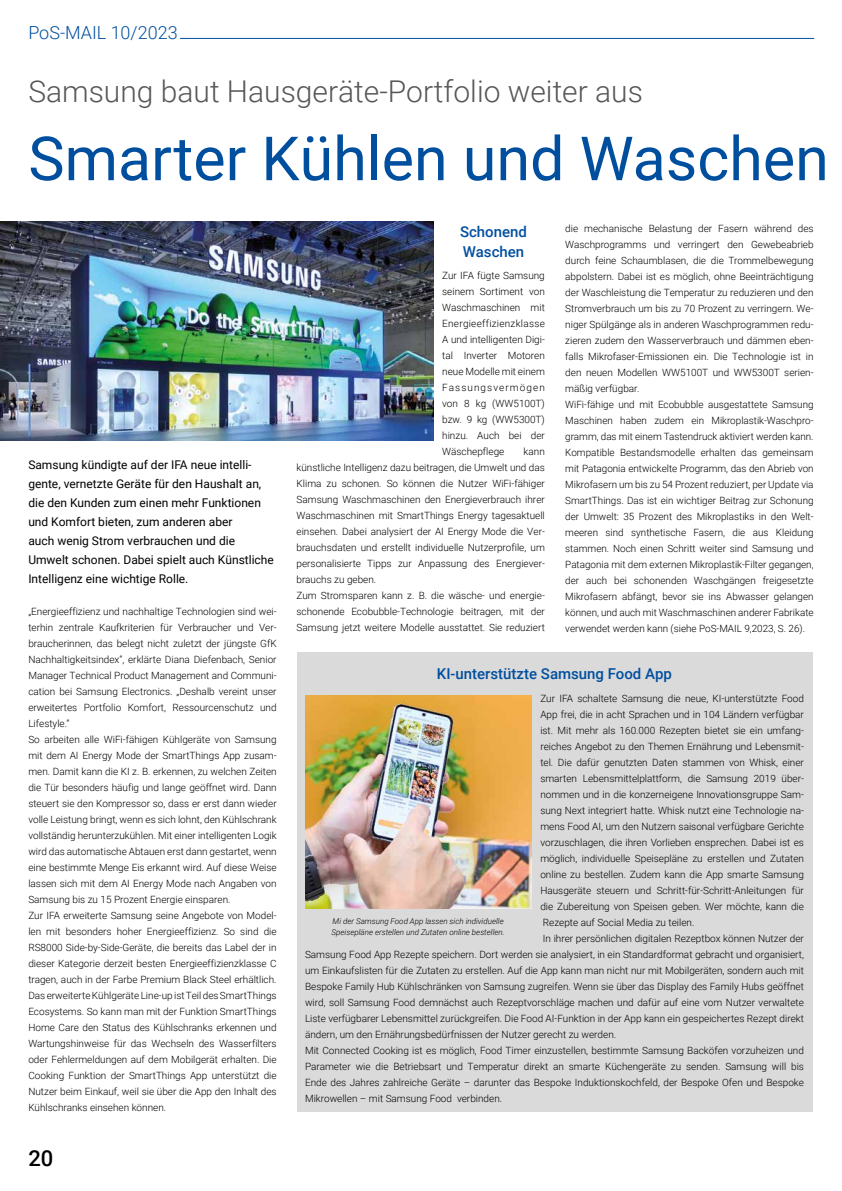
<style>
.page{position:relative;width:842px;height:1191px;background:#fff}
.page>*{position:absolute;margin:0;border:0;box-sizing:border-box;transform-origin:0 0}
.t1{font:61px "Roboto";color:#004f9f}
.t2{font:300 30px "Roboto";color:#575756}
.t3{font:500 22px "Roboto";color:#000}
.t4{font:300 18px "Roboto";color:#004f9f}
.t5{font:500 15px/20px "Roboto";color:#004f9f}
.t6{font:12px/19px "Roboto";color:#000}
.t7{font:300 10px/16px "Roboto";color:#000}
.t8{font:italic 300 8px/11px "Roboto";color:#000}
</style>
<div class="page">
<hr style="left:180px;top:38px;width:634px;height:1px;background:#004f9f">
<div style="left:297px;top:652px;width:515px;height:459px;background:#dadada"></div>
<img style="left:305px;top:695px;width:227px;height:214px">
<img style="left:0;top:222px;width:434px;height:218px">
<h3 class="t4" style="left:28px;top:20px;width:151px">PoS-MAIL 10/2023</h3>
<h2 class="t2" style="left:28px;top:71px;width:616px">Samsung baut Hausgeräte-Portfolio weiter aus</h2>
<h1 class="t1" style="left:28px;top:116px;width:802px">Smarter Kühlen und Waschen</h1>
<p class="t6" style="left:28px;top:455px;width:247px">Samsung kündigte auf der IFA neue intelli&shy;gente, vernetzte Geräte für den Haushalt an, die den Kunden zum einen mehr Funktionen und Komfort bieten, zum anderen aber<br>auch wenig Strom verbrauchen und die Umwelt schonen. Dabei spielt auch Künstliche Intelligenz eine wichtige Rolle.</p>
<p class="t7" style="left:28px;top:603px;width:250px">„Energieeffizienz und nachhaltige Technologien sind wei&shy;terhin zentrale Kaufkriterien für Verbraucher und Ver&shy;braucherinnen, das belegt nicht zuletzt der jüngste GfK Nachhaltigkeitsindex”, erklärte Diana Diefenbach, Senior Manager Technical Product Management and Communi&shy;cation bei Samsung Electronics. „Deshalb vereint unser erweitertes Portfolio Komfort, Ressourcenschutz und Lifestyle.”<br>So arbeiten alle WiFi-fähigen Kühlgeräte von Samsung mit dem AI Energy Mode der SmartThings App zusam&shy;men. Damit kann die KI z. B. erkennen, zu welchen Zeiten die Tür besonders häufig und lange geöffnet wird. Dann steuert sie den Kompressor so, dass er erst dann wieder volle Leistung bringt, wenn es sich lohnt, den Kühlschrank vollständig herunterzukühlen. Mit einer intelligenten Logik wird das automatische Abtauen erst dann gestartet, wenn eine bestimmte Menge Eis erkannt wird. Auf diese Weise lassen sich mit dem AI Energy Mode nach Angaben von Samsung bis zu 15 Prozent Energie einsparen.<br>Zur IFA erweiterte Samsung seine Angebote von Model&shy;len mit besonders hoher Energieeffizienz. So sind die RS8000 Side-by-Side-Geräte, die bereits das Label der in dieser Kategorie derzeit besten Energieeffizienzklasse C tragen, auch in der Farbe Premium Black Steel erhältlich.<br>Das erweiterte Kühlgeräte Line-up ist Teil des SmartThings Ecosystems. So kann man mit der Funktion SmartThings Home Care den Status des Kühlschranks erkennen und Wartungshinweise für das Wechseln des Wasserfilters oder Fehlermeldungen auf dem Mobilgerät erhalten. Die Cooking Funktion der SmartThings App unterstützt die Nutzer beim Einkauf, weil sie über die App den Inhalt des Kühlschranks einsehen können.</p>
<h3 class="t3" style="left:28px;top:1142px;width:26px">20</h3>
<p class="t7" style="left:565px;top:220px;width:250px">die mechanische Belastung der Fasern während des Waschprogramms und verringert den Gewebeabrieb durch feine Schaumblasen, die die Trommelbewegung abpolstern. Dabei ist es möglich, ohne Beeinträchtigung der Waschleistung die Temperatur zu reduzieren und den Stromverbrauch um bis zu 70 Prozent zu verringern. We&shy;niger Spülgänge als in anderen Waschprogrammen redu&shy;zieren zudem den Wasserverbrauch und dämmen eben&shy;falls Mikrofaser-Emissionen ein. Die Technologie ist in den neuen Modellen WW5100T und WW5300T serien&shy;mäßig verfügbar.<br>WiFi-fähige und mit Ecobubble ausgestattete Samsung Maschinen haben zudem ein Mikroplastik-Waschpro&shy;gramm, das mit einem Tastendruck aktiviert werden kann.<br>Kompatible Bestandsmodelle erhalten das gemeinsam mit Patagonia entwickelte Programm, das den Abrieb von Mikrofasern um bis zu 54 Prozent reduziert, per Update via SmartThings. Das ist ein wichtiger Beitrag zur Schonung der Umwelt: 35 Prozent des Mikroplastiks in den Welt&shy;meeren sind synthetische Fasern, die aus Kleidung stammen. Noch einen Schritt weiter sind Samsung und Patagonia mit dem externen Mikroplastik-Filter gegangen, der auch bei schonenden Waschgängen freigesetzte Mikrofasern abfängt, bevor sie ins Abwasser gelangen können, und auch mit Waschmaschinen anderer Fabrikate verwendet werden kann (siehe PoS-MAIL 9,2023, S. 26).</p>
<h3 class="t5" style="left:460px;top:221px;width:68px">Schonend<br>Waschen</h3>
<p class="t7" style="left:442px;top:267px;width:104px;text-align:justify">Zur IFA fügte Samsung seinem Sortiment von Waschmaschinen mit Energieeffizienzklasse A und intelligenten Digi&shy;tal Inverter Motoren neue Modelle mit einem Fassungsvermögen von 8 kg (WW5100T) bzw. 9 kg (WW5300T) hinzu. Auch bei der Wäschepflege</p>
<p class="t7" style="left:297px;top:443px;width:250px;text-indent:227px">kann künstliche Intelligenz dazu beitragen, die Umwelt und das Klima zu schonen. So können die Nutzer WiFi-fähiger Samsung Waschmaschinen den Energieverbrauch ihrer Waschmaschinen mit SmartThings Energy tagesaktuell einsehen. Dabei analysiert der AI Energy Mode die Ver&shy;brauchsdaten und erstellt individuelle Nutzerprofile, um personalisierte Tipps zur Anpassung des Energiever&shy;brauchs zu geben.<br>Zum Stromsparen kann z. B. die wäsche- und energie&shy;schonende Ecobubble-Technologie beitragen, mit der Samsung jetzt weitere Modelle ausstattet. Sie reduziert</p>
<h3 class="t5" style="left:437px;top:663px;width:237px">KI-unterstützte Samsung Food App</h3>
<p class="t7" style="left:540px;top:689px;width:265px">Zur IFA schaltete Samsung die neue, KI-unterstützte Food</p>
<p class="t7" style="left:540px;top:705px;width:265px">App frei, die in acht Sprachen und in 104 Ländern verfügbar</p>
<p class="t7" style="left:540px;top:721px;width:265px">ist. Mit mehr als 160.000 Rezepten bietet sie ein umfang-</p>
<p class="t7" style="left:540px;top:737px;width:265px">reiches Angebot zu den Themen Ernährung und Lebensmit-</p>
<p class="t7" style="left:540px;top:753px;width:265px">tel. Die dafür genutzten Daten stammen von Whisk, einer</p>
<p class="t7" style="left:540px;top:769px;width:265px">smarten Lebensmittelplattform, die Samsung 2019 über-</p>
<p class="t7" style="left:540px;top:785px;width:265px">nommen und in die konzerneigene Innovationsgruppe Sam-</p>
<p class="t7" style="left:540px;top:801px;width:265px">sung Next integriert hatte. Whisk nutzt eine Technologie na-</p>
<p class="t7" style="left:540px;top:817px;width:265px">mens Food AI, um den Nutzern saisonal verfügbare Gerichte</p>
<p class="t7" style="left:540px;top:833px;width:265px">vorzuschlagen, die ihren Vorlieben ensprechen. Dabei ist es</p>
<p class="t7" style="left:540px;top:849px;width:265px">möglich, individuelle Speisepläne zu erstellen und Zutaten</p>
<p class="t7" style="left:540px;top:865px;width:265px">online zu bestellen. Zudem kann die App smarte Samsung</p>
<p class="t7" style="left:540px;top:881px;width:265px">Hausgeräte steuern und Schritt-für-Schritt-Anleitungen für</p>
<p class="t7" style="left:540px;top:897px;width:265px">die Zubereitung von Speisen geben. Wer möchte, kann die</p>
<p class="t7" style="left:543px;top:913px;width:153px">Rezepte auf Social Media zu teilen.</p>
<p class="t7" style="left:543px;top:929px;width:263px">In ihrer persönlichen digitalen Rezeptbox können Nutzer der</p>
<p class="t7" style="left:305px;top:945px;width:500px">Samsung Food App Rezepte speichern. Dort werden sie analysiert, in ein Standardformat gebracht und organisiert,</p>
<p class="t7" style="left:305px;top:961px;width:500px">um Einkaufslisten für die Zutaten zu erstellen. Auf die App kann man nicht nur mit Mobilgeräten, sondern auch mit</p>
<p class="t7" style="left:305px;top:977px;width:500px">Bespoke Family Hub Kühlschränken von Samsung zugreifen. Wenn sie über das Display des Family Hubs geöffnet</p>
<p class="t7" style="left:305px;top:993px;width:500px">wird, soll Samsung Food demnächst auch Rezeptvorschläge machen und dafür auf eine vom Nutzer verwaltete</p>
<p class="t7" style="left:305px;top:1009px;width:500px">Liste verfügbarer Lebensmittel zurückgreifen. Die Food AI-Funktion in der App kann ein gespeichertes Rezept direkt</p>
<p class="t7" style="left:305px;top:1025px;width:313px">ändern, um den Ernährungsbedürfnissen der Nutzer gerecht zu werden.</p>
<p class="t7" style="left:305px;top:1041px;width:500px">Mit Connected Cooking ist es möglich, Food Timer einzustellen, bestimmte Samsung Backöfen vorzuheizen und</p>
<p class="t7" style="left:305px;top:1057px;width:500px">Parameter wie die Betriebsart und Temperatur direkt an smarte Küchengeräte zu senden. Samsung will bis</p>
<p class="t7" style="left:305px;top:1073px;width:500px">Ende des Jahres zahlreiche Geräte – darunter das Bespoke Induktionskochfeld, der Bespoke Ofen und Bespoke</p>
<p class="t7" style="left:305px;top:1089px;width:199px">Mikrowellen – mit Samsung Food verbinden.</p>
<p class="t8" style="left:332px;top:915px;width:175px">Mi der Samsung Food App lassen sich individuelle<br>Speisepläne erstellen und Zutaten online bestellen.</p>
</div>
